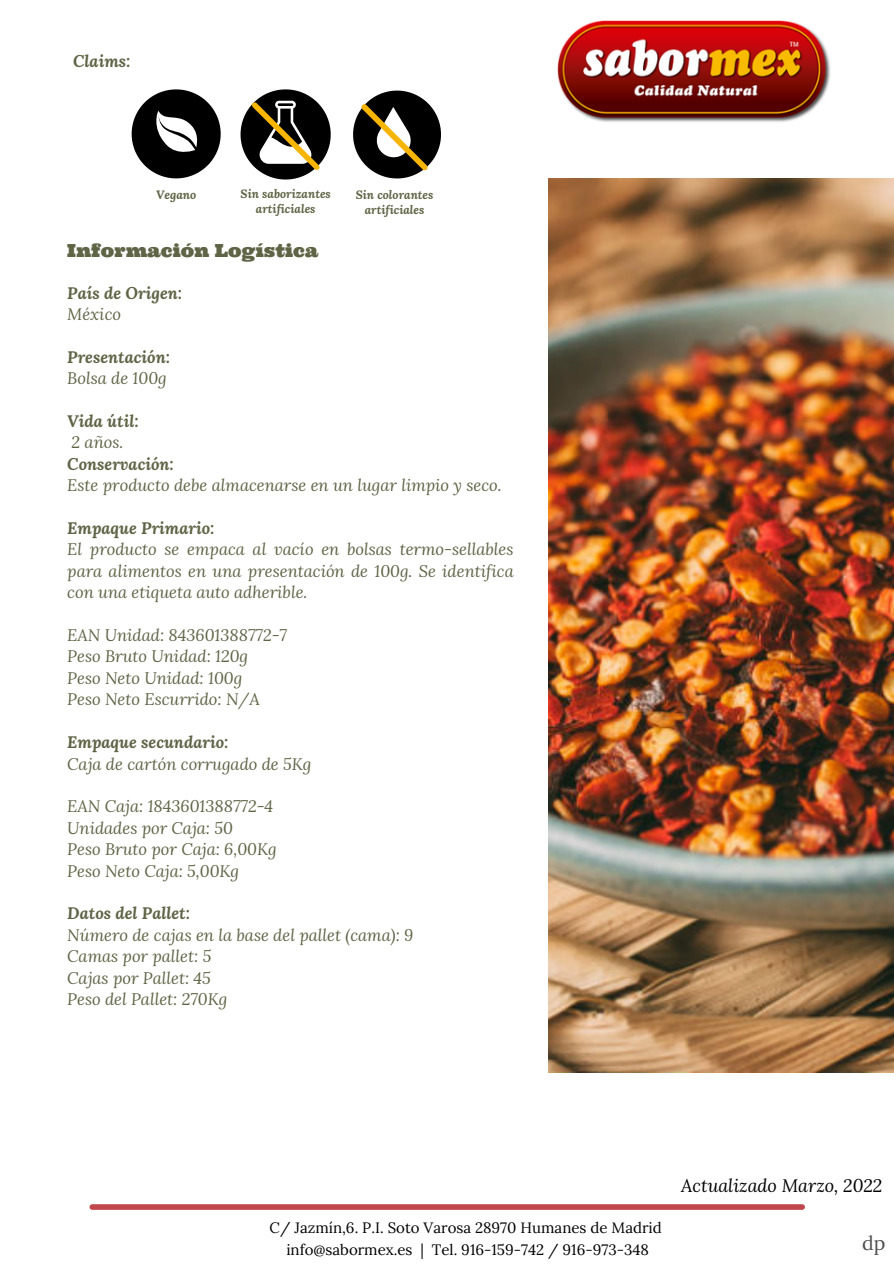
<style>
.page{position:relative;width:894px;height:1264px;background:#fff}
.page>*{position:absolute;margin:0;border:0;box-sizing:border-box;transform-origin:0 0}
.t1{font:19.5px "Lora";color:#4c4c4c}
.t2{font:italic 18px "Lora";color:#000}
.t3{font:18px "Ultra";color:#5e6445}
.t4{font:italic 16.5px/21.5px "Lora";color:#5e6445;text-align:justify}
.t5{font:italic 700 16.5px "Lora";color:#5e6445}
.t6{font:15px "Lora";color:#000}
.t7{font:italic 700 12px "Lora";color:#5e6445}
.t8{font:italic 700 11.85px/14.9px "Lora";color:#5e6445;text-align:center}
</style>
<div class="page">
<div style="left:92px;top:1204px;width:710px;height:5px;background:#c0474b"></div>
<img style="left:548px;top:179px;width:345px;height:893px">
<img style="left:557px;top:20px;width:274px;height:102px">
<svg style="left:132px;top:89px;width:88px;height:89px"></svg>
<svg style="left:240px;top:89px;width:90px;height:90px"></svg>
<svg style="left:353px;top:91px;width:88px;height:87px"></svg>
<p class="t5" style="left:73px;top:50px;width:59px">Claims:</p>
<p class="t7" style="left:156px;top:186px;width:42px">Vegano</p>
<p class="t8" style="left:240px;top:186px;width:92px">Sin saborizantes artificiales</p>
<p class="t8" style="left:355px;top:187px;width:79px">Sin colorantes artificiales</p>
<p class="t3" style="left:67px;top:239px;width:252px">Información Logística</p>
<p class="t5" style="left:67px;top:281px;width:116px">País de Origen:</p>
<p class="t4" style="left:67px;top:303px;width:55px">México</p>
<p class="t5" style="left:67px;top:346px;width:104px">Presentación:</p>
<p class="t4" style="left:67px;top:367px;width:101px">Bolsa de 100g</p>
<p class="t5" style="left:67px;top:410px;width:73px">Vida útil:</p>
<p class="t4" style="left:72px;top:431px;width:53px">2 años.</p>
<p class="t5" style="left:67px;top:453px;width:108px">Conservación:</p>
<p class="t4" style="left:67px;top:474px;width:435px">Este producto debe almacenarse en un lugar limpio y seco.</p>
<p class="t5" style="left:67px;top:517px;width:149px">Empaque Primario:</p>
<p class="t4" style="left:67px;top:538px;width:448px">El producto se empaca al vacío en bolsas termo-sellables para alimentos en una presentación de 100g. Se identifica con una etiqueta auto adherible.</p>
<p class="t4" style="left:67px;top:624px;width:221px">EAN Unidad: 843601388772-7</p>
<p class="t4" style="left:67px;top:645px;width:182px">Peso Bruto Unidad: 120g</p>
<p class="t4" style="left:67px;top:667px;width:176px">Peso Neto Unidad: 100g</p>
<p class="t4" style="left:67px;top:688px;width:194px">Peso Neto Escurrido: N/A</p>
<p class="t5" style="left:67px;top:731px;width:163px">Empaque secundario:</p>
<p class="t4" style="left:67px;top:752px;width:245px">Caja de cartón corrugado de 5Kg</p>
<p class="t4" style="left:67px;top:795px;width:207px">EAN Caja: 1843601388772-4</p>
<p class="t4" style="left:67px;top:816px;width:167px">Unidades por Caja: 50</p>
<p class="t4" style="left:67px;top:838px;width:211px">Peso Bruto por Caja: 6,00Kg</p>
<p class="t4" style="left:67px;top:859px;width:173px">Peso Neto Caja: 5,00Kg</p>
<p class="t5" style="left:67px;top:902px;width:124px">Datos del Pallet:</p>
<p class="t4" style="left:67px;top:923px;width:347px">Número de cajas en la base del pallet (cama): 9</p>
<p class="t4" style="left:67px;top:945px;width:145px">Camas por pallet: 5</p>
<p class="t4" style="left:67px;top:966px;width:145px">Cajas por Pallet: 45</p>
<p class="t4" style="left:67px;top:987px;width:161px">Peso del Pallet: 270Kg</p>
<p class="t6" style="left:269px;top:1218px;width:393px">C/ Jazmín,6. P.I. Soto Varosa 28970 Humanes de Madrid</p>
<p class="t6" style="left:286px;top:1239px;width:364px">info@sabormex.es | Tel. 916-159-742 / 916-973-348</p>
<p class="t2" style="left:681px;top:1173px;width:203px">Actualizado Marzo, 2022</p>
<p class="t1" style="left:861px;top:1230px;width:25px">dp</p>
</div>
